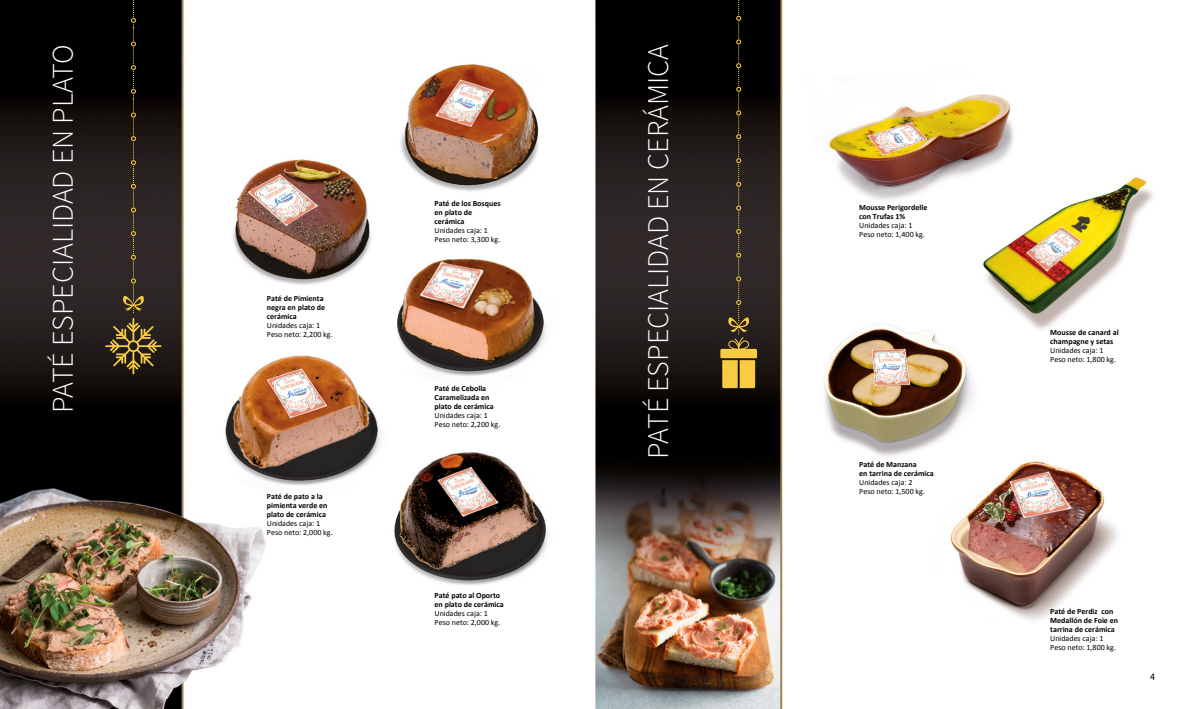
<style>
.page{position:relative;width:1191px;height:709px;background:#fff}
.page>*{position:absolute;margin:0;border:0;box-sizing:border-box;transform-origin:0 0}
.t1{font:300 30px "Source Sans Pro";color:#fff}
.t2{font:10px "Source Sans Pro";color:#000}
.t3{font:700 8px/9px "Calibri";color:#000}
.t4{font:8px/9px "Calibri";color:#000}
</style>
<div class="page">
<img style="left:0;top:0;width:1153px;height:709px">
<svg style="left:105px;top:0;width:56px;height:374px"></svg>
<svg style="left:720px;top:0;width:37px;height:388px"></svg>
<h1 class="t1" style="left:44px;top:413px;width:370px;rotate:-90deg">PATÉ ESPECIALIDAD EN PLATO</h1>
<p class="t3" style="left:267px;top:293px;width:60px">Paté de Pimienta negra en plato de cerámica</p>
<p class="t4" style="left:267px;top:320px;width:67px">Unidades caja: 1<br>Peso neto: 2,200 kg.</p>
<p class="t3" style="left:267px;top:492px;width:62px">Paté de pato a la pimienta verde en plato de cerámica</p>
<p class="t4" style="left:267px;top:519px;width:67px">Unidades caja: 1<br>Peso neto: 2,000 kg.</p>
<p class="t3" style="left:434px;top:199px;width:68px">Paté de los Bosques en plato de cerámica</p>
<p class="t4" style="left:434px;top:226px;width:67px">Unidades caja: 1<br>Peso neto: 3,300 kg.</p>
<p class="t3" style="left:434px;top:383px;width:61px">Paté de Cebolla<br>Caramelizada en plato de cerámica</p>
<p class="t4" style="left:434px;top:410px;width:67px">Unidades caja: 1<br>Peso neto: 2,200 kg.</p>
<p class="t3" style="left:434px;top:591px;width:71px">Paté pato al Oporto en plato de cerámica</p>
<p class="t4" style="left:434px;top:609px;width:67px">Unidades caja: 1<br>Peso neto: 2,000 kg.</p>
<h1 class="t1" style="left:640px;top:458px;width:416px;rotate:-90deg">PATÉ ESPECIALIDAD EN CERÁMICA</h1>
<p class="t3" style="left:859px;top:203px;width:70px">Mousse Perigordelle con Trufas 1%</p>
<p class="t4" style="left:859px;top:221px;width:67px">Unidades caja: 1<br>Peso neto: 1,400 kg.</p>
<p class="t3" style="left:859px;top:459px;width:76px">Paté de Manzana<br>en tarrina de cerámica</p>
<p class="t4" style="left:859px;top:477px;width:67px">Unidades caja: 2<br>Peso neto: 1,500 kg.</p>
<p class="t3" style="left:1050px;top:327px;width:70px">Mousse de canard al champagne y setas</p>
<p class="t4" style="left:1050px;top:345px;width:67px">Unidades caja: 1<br>Peso neto: 1,800 kg.</p>
<p class="t3" style="left:1050px;top:606px;width:69px">Paté de Perdiz con<br>Medallón de Foie en tarrina de cerámica</p>
<p class="t4" style="left:1050px;top:633px;width:67px">Unidades caja: 1<br>Peso neto: 1,800 kg.</p>
<p class="t2" style="left:1150px;top:670px;width:6px">4</p>
</div>
